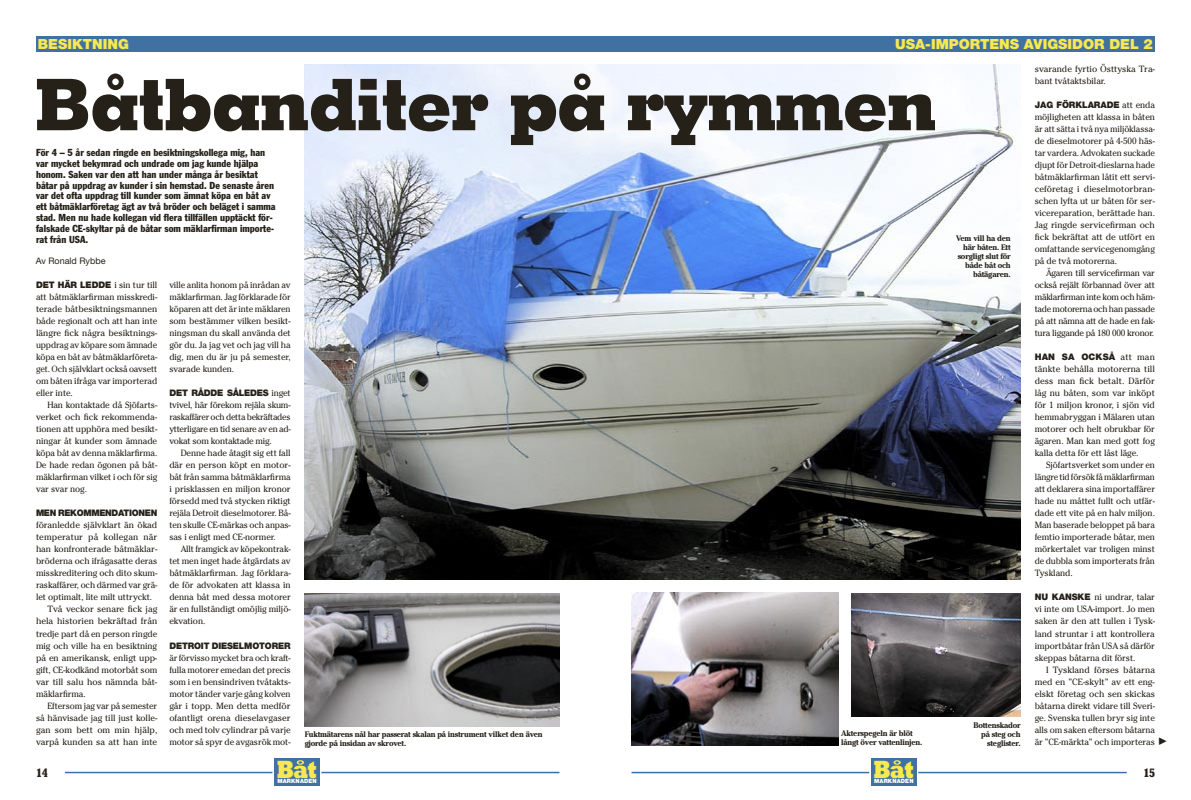
<style>
.page{position:relative;width:1191px;height:800px;background:#fff}
.page>*{position:absolute;margin:0;border:0;box-sizing:border-box;transform-origin:0 0}
._0_Rubrik{font:800 71.1px "Memphis";letter-spacing:-.03em;color:#252018}
.t1{font:800 25.3px "Rockwell";letter-spacing:-.03em;color:#f8e950;scale:.8 1}
._5_Vinjett{font:900 14px "Helvetica Neue";color:#f8e950}
._0_Rubrik-2{font:700 condensed 12px "Rockwell";color:#252018;scale:1.2 1}
._1_Ingress{font:condensed 10px/10.8px "Franklin Gothic";color:#252018}
._3_Brödtext{font:9px/12px "Cheltenham";letter-spacing:-.01em;color:#252018;text-align:justify}
._3_Brödtext-2{font:9px/12px "Cheltenham";letter-spacing:-.01em;color:#252018;text-align:justify;scale:.96 1}
._2_Byline{font:9px "Helvetica Neue";color:#252018}
._4_Bildtext{font:700 8px/9px "Cheltenham";letter-spacing:-.025em;color:#252018;text-align:right}
.t2{font:900 5.8px "Helvetica Neue";letter-spacing:.025em;color:#fff;scale:.96 1}
.s1{font-family:"Helvetica Neue";font-weight:900}
</style>
<div class="page">
<hr style="left:65px;top:771px;width:494px;height:2px;background:#4171a2">
<div style="left:272px;top:770px;width:49px;height:4px;border:1px solid #fff"></div>
<div style="left:274px;top:758px;width:46px;height:28px;background:#4171a2"></div>
<svg style="left:297px;top:760px;width:7px;height:4px"></svg>
<hr style="left:631px;top:771px;width:495px;height:2px;background:#4171a2">
<div style="left:869px;top:770px;width:49px;height:4px;border:1px solid #fff"></div>
<svg style="left:870px;top:758px;width:47px;height:28px"></svg>
<div style="left:871px;top:758px;width:45px;height:27px;background:#4171a2"></div>
<svg style="left:893px;top:760px;width:8px;height:4px"></svg>
<div style="left:36px;top:36px;width:1119px;height:15px;background:#4171a2"></div>
<img style="left:305px;top:64px;width:715px;height:515px">
<img style="left:851px;top:593px;width:169px;height:123px">
<img style="left:305px;top:593px;width:254px;height:133px">
<img style="left:631px;top:592px;width:207px;height:153px">
<p class="_5_Vinjett" style="left:38px;top:36px;width:93px">BESIKTNING</p>
<p class="_5_Vinjett" style="left:895px;top:36px;width:259px">USA-IMPORTENS AVIGSIDOR DEL 2</p>
<p class="_0_Rubrik" style="left:34px;top:59px;width:904px">Båtbanditer på rymmen</p>
<p class="_1_Ingress" style="left:36px;top:147px;width:241px">För 4 – 5 år sedan ringde en besiktningskollega mig, han var mycket bekymrad och undrade om jag kunde hjälpa honom. Saken var den att han under många år besiktat båtar på uppdrag av kunder i sin hemstad. De senaste åren var det ofta uppdrag till kunder som ämnat köpa en båt av ett båtmäklarföretag ägt av två bröder och beläget i samma stad. Men nu hade kollegan vid flera tillfällen upptäckt för&shy;falskade CE-skyltar på de båtar som mäklarfirman importe&shy;rat från USA.</p>
<p class="_2_Byline" style="left:36px;top:255px;width:71px">Av Ronald Rybbe</p>
<p class="_3_Brödtext" style="left:1034px;top:63px;width:122px">svarande fyrtio Östtyska Tra&shy;bant tvåtaktsbilar.</p>
<p class="_3_Brödtext" style="left:1034px;top:99px;width:122px"><span class="s1">JAG FÖRKLARADE</span> att enda möjligheten att klassa in båten är att sätta i två nya miljöklassa&shy;de dieselmotorer på 4-500 häs&shy;tar vardera. Advokaten suckade djupt för Detroit-dieslarna hade båtmäklarfirman låtit ett servi&shy;ceföretag i dieselmotorbran&shy;schen lyfta ut ur båten för ser&shy;vicereparation, berättade han.<br>Jag ringde servicefirman och fick bekräftat att de utfört en omfattande servicegenomgång på de två motorerna.</p>
<p class="_3_Brödtext" style="left:1034px;top:267px;width:122px;text-indent:11px">Ägaren till servicefirman var också rejält förbannad över att mäklarfirman inte kom och häm&shy;tade motorerna och han passade på att nämna att de hade en fak&shy;tura liggande på 180 000 kronor.</p>
<p class="_3_Brödtext" style="left:1034px;top:351px;width:122px"><span class="s1">HAN SA OCKSÅ</span> att man tänkte behålla motorerna till dess man fick betalt. Därför låg nu båten, som var inköpt för 1 miljon kronor, i sjön vid hemmabryggan i Mälaren utan motorer och helt obrukbar för ägaren. Man kan med gott fog kalla detta för ett låst läge.</p>
<p class="_3_Brödtext" style="left:1034px;top:459px;width:122px;text-indent:11px">Sjöfartsverket som under en längre tid försök få mäklarfirman att deklarera sina importaffärer hade nu måttet fullt och utfär&shy;dade ett vite på en halv miljon.<br>Man baserade beloppet på bara femtio importerade båtar, men mörkertalet var troligen minst de dubbla som importerats från Tyskland.</p>
<p class="_3_Brödtext" style="left:1034px;top:591px;width:122px"><span class="s1">NU KANSKE</span> ni undrar, talar vi inte om USA-import. Jo men saken är den att tullen i Tysk&shy;land struntar i att kontrollera importbåtar från USA så därför skeppas båtarna dit först.</p>
<p class="_3_Brödtext" style="left:1034px;top:663px;width:122px;text-indent:11px">I Tyskland förses båtarna med en ”CE-skylt” av ett eng&shy;elskt företag och sen skickas båtarna direkt vidare till Sveri&shy;ge. Svenska tullen bryr sig inte alls om saken eftersom båtarna är ”CE-märkta” och importeras</p>
<p class="_4_Bildtext" style="left:956px;top:233px;width:56px">Vem vill ha den här båten. Ett sorgligt slut för både båt och båtägaren.</p>
<p class="_3_Brödtext" style="left:36px;top:279px;width:123px"><span class="s1">DET HÄR LEDDE</span> i sin tur till att båtmäklarfirman misskredi&shy;terade båtbesiktningsmannen både regionalt och att han inte längre fick några besiktnings&shy;uppdrag av köpare som ämnade köpa en båt av båtmäklarföreta&shy;get. Och självklart också oavsett om båten ifråga var importerad eller inte.</p>
<p class="_3_Brödtext" style="left:36px;top:399px;width:123px;text-indent:11px">Han kontaktade då Sjöfarts&shy;verket och fick rekommenda&shy;tionen att upphöra med besikt&shy;ningar åt kunder som ämnade köpa båt av denna mäklarfirma.<br>De hade redan ögonen på båt&shy;mäklarfirman vilket i och för sig var svar nog.</p>
<p class="_3_Brödtext" style="left:36px;top:507px;width:123px"><span class="s1">MEN REKOMMENDATIONEN </span>föranledde självklart än ökad temperatur på kollegan när han konfronterade båtmäklar&shy;bröderna och ifrågasatte deras misskreditering och dito skum&shy;raskaffärer, och därmed var grä&shy;let optimalt, lite milt uttryckt.</p>
<p class="_3_Brödtext" style="left:36px;top:603px;width:123px;text-indent:11px">Två veckor senare fick jag hela historien bekräftad från tredje part då en person ringde mig och ville ha en besiktning på en amerikansk, enligt upp&shy;gift, CE-kodkänd motorbåt som var till salu hos nämnda båt&shy;mäklarfirma.</p>
<p class="_3_Brödtext" style="left:36px;top:699px;width:123px;text-indent:11px">Eftersom jag var på semester så hänvisade jag till just kolle&shy;gan som bett om min hjälp, varpå kunden sa att han inte</p>
<p class="_3_Brödtext" style="left:169px;top:279px;width:123px">ville anlita honom på inrådan av mäklarfirman. Jag förklarade för köparen att det är inte mäklaren som bestämmer vilken besikt&shy;ningsman du skall använda det gör du. Ja jag vet och jag vill ha dig, men du är ju på semester, svarade kunden.</p>
<p class="_3_Brödtext" style="left:169px;top:387px;width:123px"><span class="s1">DET RÅDDE SÅLEDES</span> inget tvivel, här förekom rejäla skum&shy;raskaffärer och detta bekräftades ytterligare en tid senare av en ad&shy;vokat som kontaktade mig.</p>
<p class="_3_Brödtext" style="left:169px;top:447px;width:123px;text-indent:11px">Denne hade åtagit sig ett fall där en person köpt en motor&shy;båt från samma båtmäklarfirma i prisklassen en miljon kronor försedd med två stycken riktigt rejäla Detroit dieselmotorer. Bå&shy;ten skulle CE-märkas och anpas&shy;sas i enligt med CE-normer.</p>
<p class="_3_Brödtext-2" style="left:169px;top:543px;width:128px;text-indent:11px">Allt framgick av köpekontrak&shy;tet men inget hade åtgärdats av båtmäklarfirman. Jag förklara&shy;de för advokaten att klassa in denna båt med dessa motorer är en fullständigt omöjlig miljö&shy;ekvation.</p>
<p class="_3_Brödtext-2" style="left:169px;top:639px;width:128px"><span class="s1">DETROIT DIESELMOTORER </span>är förvisso mycket bra och kraft&shy;fulla motorer emedan det precis som i en bensindriven tvåtakts&shy;motor tänder varje gång kolven går i topp. Men detta medför ofantligt orena dieselavgaser och med tolv cylindrar på varje motor så spyr de avgasrök mot-</p>
<p class="_4_Bildtext" style="left:305px;top:729px;width:239px;text-align:left">Fuktmätarens nål har passerat skalan på instrument vilket den även gjorde på insidan av skrovet.</p>
<p class="_4_Bildtext" style="left:841px;top:728px;width:83px;text-align:left">Akterspegeln är blöt långt över vattenlinjen.</p>
<p class="_4_Bildtext" style="left:973px;top:720px;width:49px">Bottenskador på steg och steglister.</p>
<p class="t1" style="left:277px;top:753px;width:52px">Bat</p>
<p class="t2" style="left:277px;top:777px;width:43px">MARKNADEN</p>
<p class="t1" style="left:873px;top:753px;width:52px">Bat</p>
<p class="t2" style="left:874px;top:777px;width:43px">MARKNADEN</p>
<p class="_0_Rubrik-2" style="left:36px;top:765px;width:11px">14</p>
<p class="_0_Rubrik-2" style="left:1143px;top:765px;width:11px">15</p>
</div>
